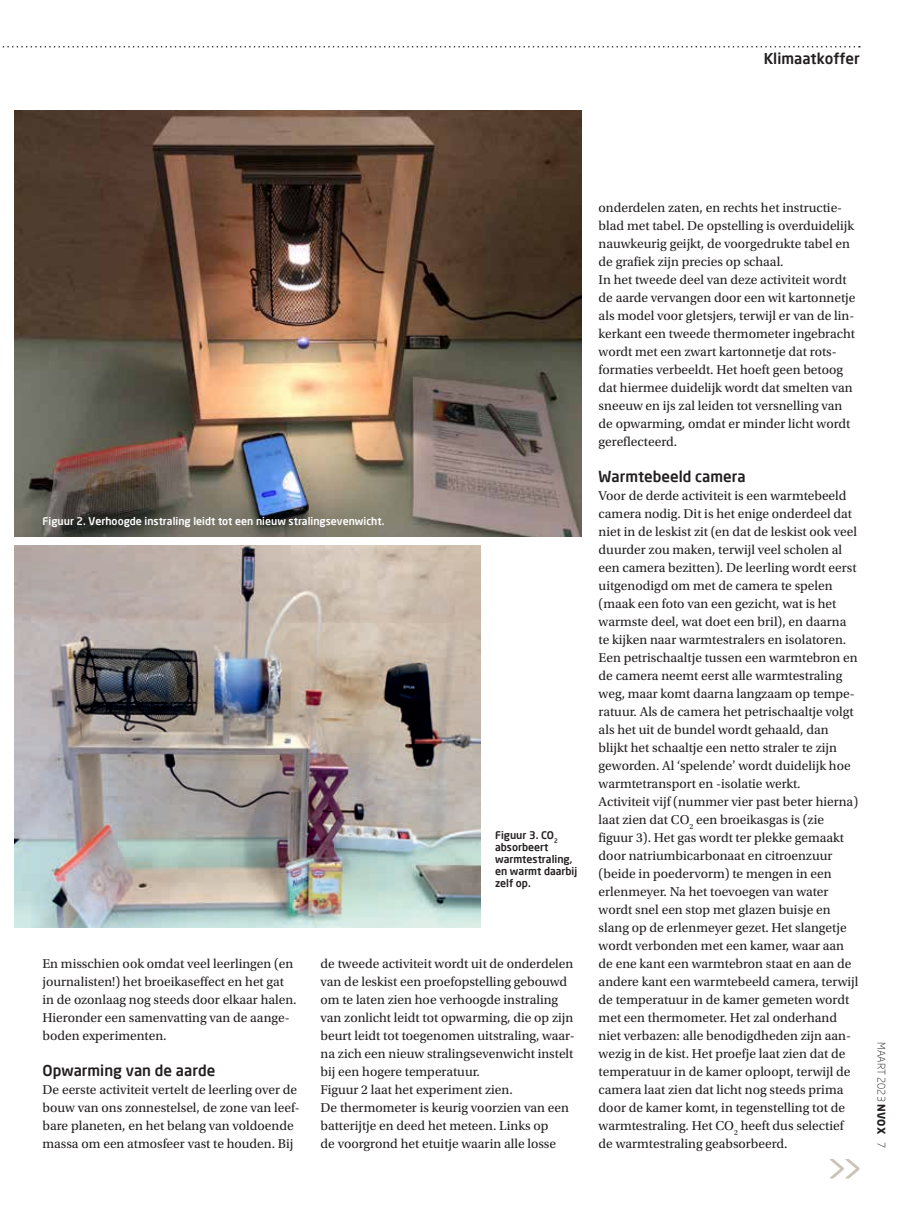
<style>
.page{position:relative;width:915px;height:1212px;background:#fff}
.page>*{position:absolute;margin:0;border:0;box-sizing:border-box;transform-origin:0 0}
.t1{font:39px "Neo Sans";color:#c8c2b7}
.t2{font:500 15px "Neo Sans";color:#231f20}
.t3{font:13.5px/18px "Utopia Std";color:#231f20}
.t4{font:500 10.5px "Neo Sans";color:#fff}
.t5{font:500 10.5px/12px "Neo Sans";color:#231f20}
.t6{font:300 10.5px "Neo Sans";color:#231f20}
.s1{font-weight:700}
</style>
<div class="page">
<svg style="left:2px;top:46px;width:857px;height:2px"></svg>
<img style="left:15px;top:110px;width:566px;height:426px">
<img style="left:14px;top:545px;width:466px;height:382px">
<p class="t2" style="left:763px;top:49px;width:97px">Klimaatkoffer</p>
<p class="t4" style="left:43px;top:514px;width:343px">Figuur 2. Verhoogde instraling leidt tot een nieuw stralingsevenwicht.</p>
<p class="t5" style="left:495px;top:829px;width:84px">Figuur 3. CO<sub>2 </sub>absorbeert warmtestraling, en warmt daarbij zelf op.</p>
<p class="t3" style="left:43px;top:955px;width:255px">En misschien ook omdat veel leerlingen (en journalisten!) het broeikaseffect en het gat in de ozonlaag nog steeds door elkaar halen.<br>Hieronder een samenvatting van de aange&shy;boden experimenten.</p>
<p class="t2" style="left:43px;top:1061px;width:174px">Opwarming van de aarde</p>
<p class="t3" style="left:43px;top:1081px;width:259px">De eerste activiteit vertelt de leerling over de bouw van ons zonnestelsel, de zone van leef&shy;bare planeten, en het belang van voldoende massa om een atmosfeer vast te houden. Bij</p>
<p class="t3" style="left:320px;top:955px;width:255px">de tweede activiteit wordt uit de onderdelen van de leskist een proefopstelling gebouwd om te laten zien hoe verhoogde instraling van zonlicht leidt tot opwarming, die op zijn beurt leidt tot toegenomen uitstraling, waar&shy;na zich een nieuw stralingsevenwicht instelt bij een hogere temperatuur.<br>Figuur 2 laat het experiment zien.<br>De thermometer is keurig voorzien van een batterijtje en deed het meteen. Links op<br>de voorgrond het etuitje waarin alle losse</p>
<p class="t3" style="left:598px;top:199px;width:258px">onderdelen zaten, en rechts het instructie&shy;blad met tabel. De opstelling is overduidelijk nauwkeurig geijkt, de voorgedrukte tabel en de grafiek zijn precies op schaal.<br>In het tweede deel van deze activiteit wordt de aarde vervangen door een wit kartonnetje als model voor gletsjers, terwijl er van de lin&shy;kerkant een tweede thermometer ingebracht wordt met een zwart kartonnetje dat rots&shy;formaties verbeeldt. Het hoeft geen betoog dat hiermee duidelijk wordt dat smelten van sneeuw en ijs zal leiden tot versnelling van de opwarming, omdat er minder licht wordt gereflecteerd.</p>
<p class="t2" style="left:598px;top:467px;width:148px">Warmtebeeld camera</p>
<p class="t3" style="left:598px;top:487px;width:261px">Voor de derde activiteit is een warmtebeeld camera nodig. Dit is het enige onderdeel dat niet in de leskist zit (en dat de leskist ook veel duurder zou maken, terwijl veel scholen al een camera bezitten). De leerling wordt eerst uitgenodigd om met de camera te spelen (maak een foto van een gezicht, wat is het warmste deel, wat doet een bril), en daarna te kijken naar warmtestralers en isolatoren.<br>Een petrischaaltje tussen een warmtebron en de camera neemt eerst alle warmtestraling weg, maar komt daarna langzaam op tempe&shy;ratuur. Als de camera het petrischaaltje volgt als het uit de bundel wordt gehaald, dan blijkt het schaaltje een netto straler te zijn geworden. Al ‘spelende’ wordt duidelijk hoe warmtetransport en -isolatie werkt.<br>Activiteit vijf (nummer vier past beter hierna) laat zien dat CO<sub>2</sub> een broeikasgas is (zie figuur 3). Het gas wordt ter plekke gemaakt door natriumbicarbonaat en citroenzuur (beide in poedervorm) te mengen in een erlenmeyer. Na het toevoegen van water wordt snel een stop met glazen buisje en slang op de erlenmeyer gezet. Het slangetje wordt verbonden met een kamer, waar aan de ene kant een warmtebron staat en aan de andere kant een warmtebeeld camera, terwijl de temperatuur in de kamer gemeten wordt met een thermometer. Het zal onderhand niet verbazen: alle benodigdheden zijn aan&shy;wezig in de kist. Het proefje laat zien dat de temperatuur in de kamer oploopt, terwijl de camera laat zien dat licht nog steeds prima door de kamer komt, in tegenstelling tot de warmtestraling. Het CO<sub>2</sub> heeft dus selectief de warmtestraling geabsorbeerd.</p>
<h1 class="t1" style="left:824px;top:1146px;width:41px">&gt;&gt;</h1>
<p class="t6" style="left:887px;top:1042px;width:108px;rotate:90deg">MAART 2023 <span class="s1">NVOX</span> 7</p>
</div>
